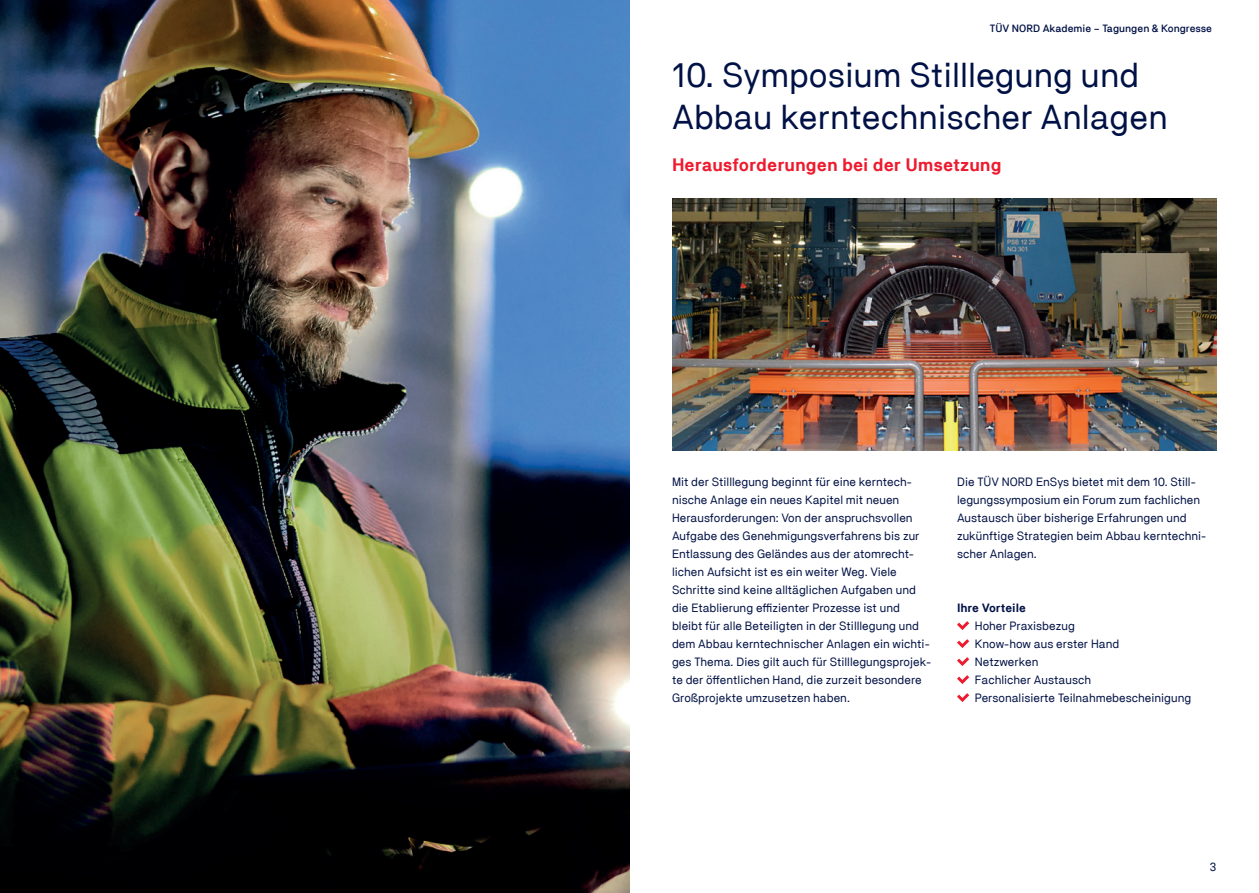
<style>
.page{position:relative;width:1259px;height:893px;background:#fff}
.page>*{position:absolute;margin:0;border:0;box-sizing:border-box;transform-origin:0 0}
.t1{font:34.5px/42px "TNG Pro";color:#001145}
.t2{font:700 18px "TNG Pro";letter-spacing:-.005em;color:#ee1a2e}
.t3{font:12px/18px "TNG Pro";color:#001145}
.t4{font:700 12px "TNG Pro";color:#001145}
.t5{font:500 10.5px "TNG Pro";color:#001145}
</style>
<div class="page">
<svg style="left:957px;top:621px;width:12px;height:9px"></svg>
<svg style="left:957px;top:639px;width:12px;height:9px"></svg>
<svg style="left:957px;top:657px;width:12px;height:9px"></svg>
<svg style="left:957px;top:675px;width:12px;height:9px"></svg>
<svg style="left:957px;top:693px;width:12px;height:9px"></svg>
<img style="left:672px;top:198px;width:544px;height:252px">
<img style="left:0;top:0;width:629px;height:893px">
<p class="t5" style="left:990px;top:22px;width:224px">TÜV NORD Akademie – Tagungen &amp; Kongresse</p>
<h1 class="t1" style="left:672px;top:53px;width:497px">10. Symposium Stilllegung und<br>Abbau kerntechnischer Anlagen</h1>
<h2 class="t2" style="left:672px;top:154px;width:331px">Herausforderungen bei der Umsetzung</h2>
<p class="t3" style="left:672px;top:473px;width:261px">Mit der Stilllegung beginnt für eine kerntech&shy;nische Anlage ein neues Kapitel mit neuen Herausforderungen: Von der anspruchsvollen Aufgabe des Genehmigungsverfahrens bis zur Entlassung des Geländes aus der atomrecht&shy;lichen Aufsicht ist es ein weiter Weg. Viele Schritte sind keine alltäglichen Aufgaben und die Etablierung effizienter Prozesse ist und bleibt für alle Beteiligten in der Stilllegung und dem Abbau kerntechnischer Anlagen ein wichti&shy;ges Thema. Dies gilt auch für Stilllegungsprojek&shy;te der öffentlichen Hand, die zurzeit besondere Großprojekte umzusetzen haben.</p>
<p class="t3" style="left:957px;top:473px;width:251px">Die TÜV NORD EnSys bietet mit dem 10. Still&shy;legungssymposium ein Forum zum fachlichen Austausch über bisherige Erfahrungen und zukünftige Strategien beim Abbau kerntechni&shy;scher Anlagen.</p>
<p class="t4" style="left:957px;top:601px;width:70px">Ihre Vorteile</p>
<p class="t3" style="left:975px;top:617px;width:218px">Hoher Praxisbezug<br>Know-how aus erster Hand<br>Netzwerken<br>Fachlicher Austausch<br>Personalisierte Teilnahmebescheinigung</p>
<p class="t3" style="left:1209px;top:857px;width:8px">3</p>
</div>
